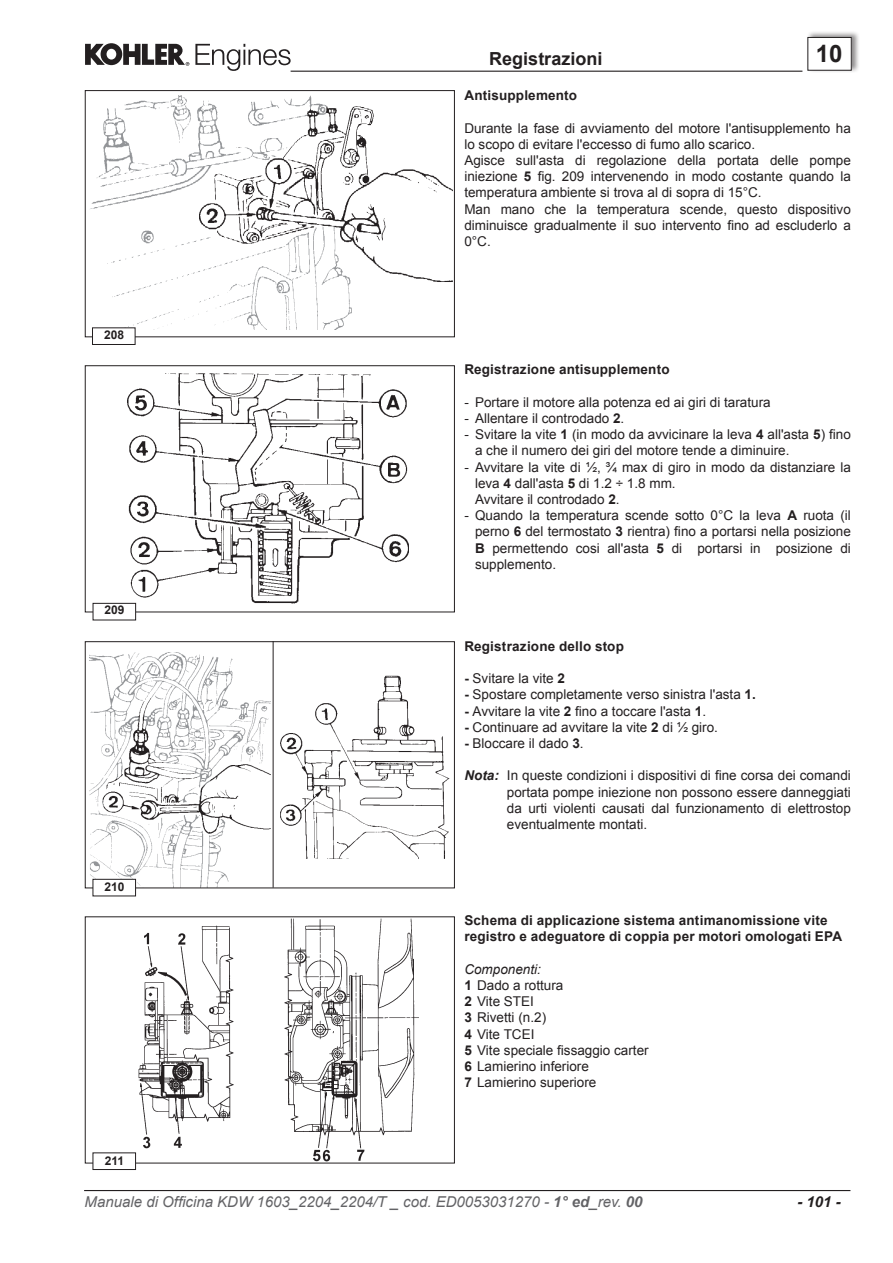
<style>
.page{position:relative;width:893px;height:1263px;background:#fff}
.page>*{position:absolute;margin:0;border:0;box-sizing:border-box;transform-origin:0 0}
.t1{font:700 24px "Arial";color:#231f20}
.t2{font:700 18px "Arial";color:#231f20}
.t3{font:italic 15px "Arial";color:#636366}
.t4{font:italic 700 15px "Arial";color:#231f20}
.t5{font:13.5px/16.2px "Arial";color:#231f20;text-align:justify}
.TESTO_PARAGRAFO{font:700 13.5px/16.2px "Arial";letter-spacing:.015em;color:#231f20}
.t6{font:italic 13.5px "Arial";color:#231f20}
.t7{font:700 12px "Arial";color:#231f20}
.s1{font-weight:700}
.s2{font-weight:700;font-style:italic}
</style>
<div class="page">
<div style="left:85px;top:917px;width:370px;height:246px;border:1px solid #231f20"></div>
<img style="left:139px;top:919px;width:280px;height:242px">
<div style="left:93px;top:1153px;width:43px;height:16px;background:#fff"></div>
<div style="left:93px;top:1153px;width:43px;height:17px;border:1px solid #231f20"></div>
<img style="left:89px;top:652px;width:361px;height:234px">
<div style="left:85px;top:641px;width:370px;height:247px;border:1px solid #231f20"></div>
<hr style="left:273px;top:641px;width:1px;height:247px;background:#231f20">
<div style="left:93px;top:879px;width:43px;height:17px;background:#fff"></div>
<div style="left:93px;top:879px;width:43px;height:17px;border:1px solid #231f20"></div>
<div style="left:85px;top:365px;width:370px;height:247px;border:1px solid #231f20"></div>
<img style="left:128px;top:373px;width:281px;height:230px">
<div style="left:93px;top:603px;width:43px;height:17px;background:#fff"></div>
<div style="left:93px;top:603px;width:43px;height:17px;border:1px solid #231f20"></div>
<div style="left:85px;top:90px;width:370px;height:247px;border:1px solid #231f20"></div>
<img style="left:90px;top:95px;width:362px;height:235px">
<div style="left:92px;top:328px;width:43px;height:16px;background:#fff"></div>
<div style="left:92px;top:328px;width:43px;height:17px;border:1px solid #231f20"></div>
<hr style="left:291px;top:71px;width:511px;height:1px;background:#231f20">
<div style="left:807px;top:31px;width:53px;height:42px;background:#231f20;opacity:.5"></div>
<div style="left:808px;top:37px;width:43px;height:33px;background:#fff"></div>
<div style="left:807px;top:37px;width:45px;height:34px;border:1px solid #231f20"></div>
<svg style="left:85px;top:43px;width:104px;height:23px"></svg>
<svg style="left:195px;top:44px;width:96px;height:27px"></svg>
<hr style="left:84px;top:1190px;width:766px;height:1px;background:#231f20">
<p class="t2" style="left:489px;top:46px;width:115px">Registrazioni</p>
<p class="t1" style="left:816px;top:38px;width:28px">10</p>
<p class="t7" style="left:104px;top:326px;width:22px">208</p>
<p class="t7" style="left:105px;top:602px;width:22px">209</p>
<p class="t7" style="left:104px;top:879px;width:22px">210</p>
<p class="t7" style="left:105px;top:1152px;width:21px">211</p>
<p class="TESTO_PARAGRAFO" style="left:464px;top:88px;width:114px">Antisupplemento</p>
<p class="t5" style="left:464px;top:120px;width:388px">Durante la fase di avviamento del motore l'antisupplemento ha lo scopo di evitare l'eccesso di fumo allo scarico.</p>
<p class="t5" style="left:464px;top:152px;width:388px">Agisce sull'asta di regolazione della portata delle pompe iniezione <span class="s1">5</span> fig. 209 intervenendo in modo costante quando la temperatura ambiente si trova al di sopra di 15°C.</p>
<p class="t5" style="left:464px;top:201px;width:388px">Man mano che la temperatura scende, questo dispositivo diminuisce gradualmente il suo intervento fino ad escluderlo a 0°C.</p>
<p class="TESTO_PARAGRAFO" style="left:464px;top:362px;width:207px">Registrazione antisupplemento</p>
<p class="t5" style="left:464px;top:394px;width:308px">- Portare il motore alla potenza ed ai giri di taratura</p>
<p class="t5" style="left:464px;top:410px;width:161px">- Allentare il controdado <span class="s1">2</span>.</p>
<p class="t5" style="left:475px;top:427px;width:377px;text-indent:-11px">- Svitare la vite <span class="s1">1</span> (in modo da avvicinare la leva <span class="s1">4</span> all'asta <span class="s1">5</span>) fino a che il numero dei giri del motore tende a diminuire.</p>
<p class="t5" style="left:475px;top:459px;width:377px;text-indent:-11px">- Avvitare la vite di ½, ¾ max di giro in modo da distanziare la leva <span class="s1">4</span> dall'asta <span class="s1">5</span> di 1.2 ÷ 1.8 mm.</p>
<p class="t5" style="left:475px;top:491px;width:146px">Avvitare il controdado <span class="s1">2</span>.</p>
<p class="t5" style="left:475px;top:508px;width:377px;text-indent:-11px">- Quando la temperatura scende sotto 0°C la leva <span class="s1">A</span> ruota (il perno <span class="s1">6</span> del termostato <span class="s1">3</span> rientra) fino a portarsi nella posizione <span class="s1">B</span> permettendo cosi all'asta <span class="s1">5</span> di portarsi in posizione di supplemento.</p>
<p class="TESTO_PARAGRAFO" style="left:464px;top:638px;width:161px">Registrazione dello stop</p>
<p class="t5" style="left:464px;top:670px;width:102px"><span class="s1">-</span> Svitare la vite <span class="s1">2</span></p>
<p class="t5" style="left:464px;top:687px;width:293px"><span class="s1">-</span> Spostare completamente verso sinistra l'asta <span class="s1">1.</span></p>
<p class="t5" style="left:464px;top:703px;width:243px"><span class="s1">-</span> Avvitare la vite <span class="s1">2</span> fino a toccare l'asta <span class="s1">1</span>.</p>
<p class="t5" style="left:464px;top:719px;width:255px"><span class="s1">-</span> Continuare ad avvitare la vite <span class="s1">2</span> di ½ giro.</p>
<p class="t5" style="left:464px;top:735px;width:121px"><span class="s1">-</span> Bloccare il dado <span class="s1">3</span>.</p>
<p class="t5" style="left:507px;top:768px;width:345px;text-indent:-43px"><span class="s2">Nota:</span> In queste condizioni i dispositivi di fine corsa dei comandi portata pompe iniezione non possono essere danneggiati da urti violenti causati dal funzionamento di elettrostop eventualmente montati.</p>
<p class="TESTO_PARAGRAFO" style="left:464px;top:913px;width:379px">Schema di applicazione sistema antimanomissione vite registro e adeguatore di coppia per motori omologati EPA</p>
<p class="t6" style="left:464px;top:960px;width:78px">Componenti:</p>
<p class="t5" style="left:464px;top:977px;width:101px"><span class="s1">1</span> Dado a rottura</p>
<p class="t5" style="left:464px;top:993px;width:71px"><span class="s1">2</span> Vite STEI</p>
<p class="t5" style="left:464px;top:1010px;width:83px"><span class="s1">3</span> Rivetti (n.2)</p>
<p class="t5" style="left:464px;top:1026px;width:72px"><span class="s1">4</span> Vite TCEI</p>
<p class="t5" style="left:464px;top:1042px;width:186px"><span class="s1">5</span> Vite speciale fissaggio carter</p>
<p class="t5" style="left:464px;top:1058px;width:126px"><span class="s1">6</span> Lamierino inferiore</p>
<p class="t5" style="left:464px;top:1074px;width:134px"><span class="s1">7</span> Lamierino superiore</p>
<p class="t3" style="left:85px;top:1192px;width:559px">Manuale di Officina KDW 1603_2204_2204/T _ cod. ED0053031270 - <span class="s1">1° ed</span>_rev. <span class="s1">00</span></p>
<p class="t4" style="left:797px;top:1191px;width:45px">- 101 -</p>
</div>
